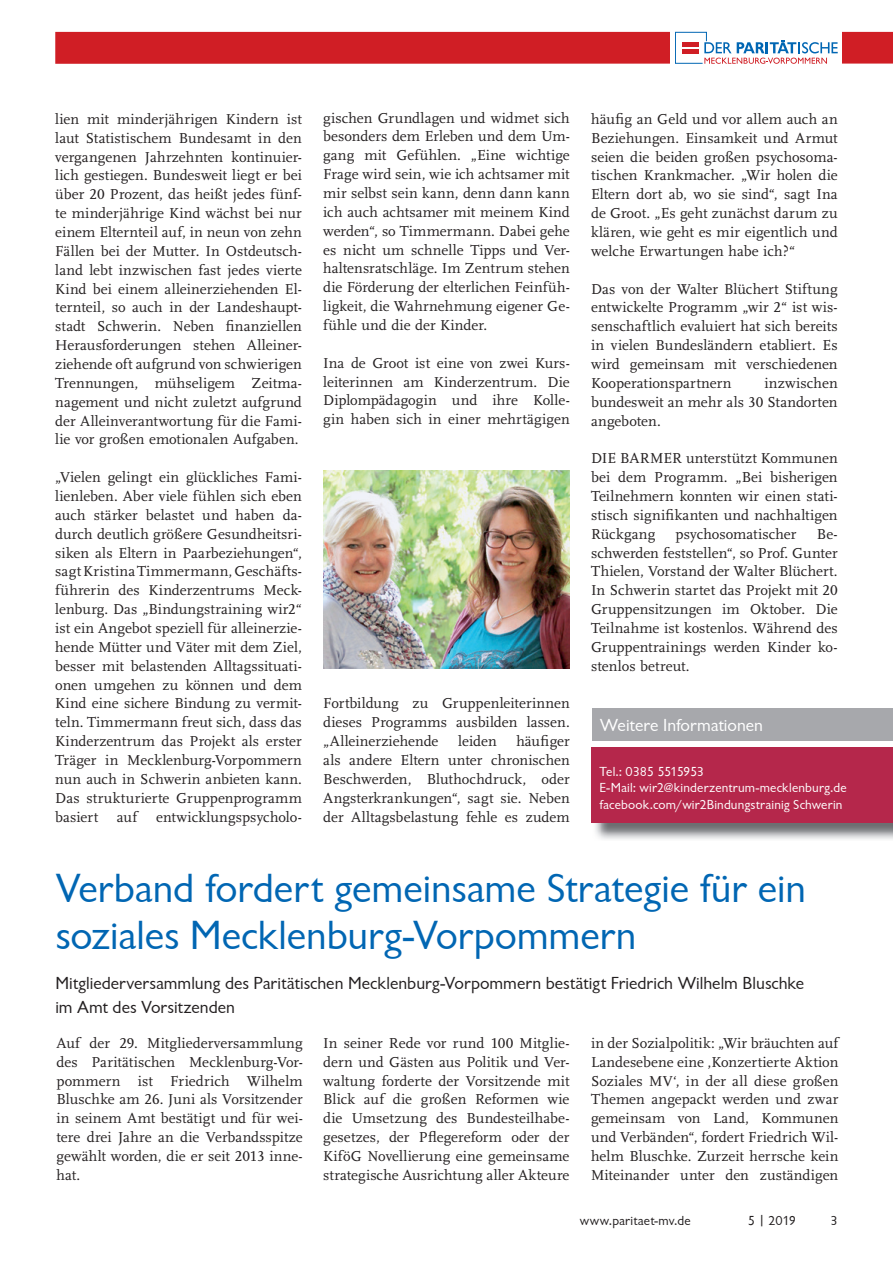
<style>
.page{position:relative;width:893px;height:1263px;background:#fff}
.page>*{position:absolute;margin:0;border:0;box-sizing:border-box;transform-origin:0 0}
.t1{font:42px/46.5px "Chantilly";letter-spacing:-.005em;color:#0166b3}
.t2{font:18px/24px "Chantilly";color:#231f20}
.t3{font:18px "Chantilly";color:#fff}
.t4{font:15px/18.9px "Scala LF";letter-spacing:.005em;color:#231f20;text-align:justify}
.t5{font:13.5px/16.5px "Chantilly";letter-spacing:.01em;color:#fff}
.t6{font:13.5px "Chantilly";letter-spacing:.01em;color:#231f20}
</style>
<div class="page">
<div style="left:55px;top:32px;width:838px;height:32px;background:#d01e25"></div>
<div style="left:671px;top:26px;width:171px;height:42px;background:#fff"></div>
<svg style="left:675px;top:32px;width:163px;height:32px"></svg>
<img style="left:323px;top:471px;width:247px;height:198px">
<img style="left:595px;top:823px;width:298px;height:16px">
<div style="left:592px;top:748px;width:301px;height:75px;background:#b5274b"></div>
<div style="left:592px;top:709px;width:301px;height:32px;background:#a7a8ac"></div>
<p class="t4" style="left:55px;top:110px;width:248px">lien mit minderjährigen Kindern ist laut Statistischem Bundesamt in den vergangenen Jahrzehnten kontinuier&shy;lich gestiegen. Bundesweit liegt er bei über 20 Prozent, das heißt jedes fünf&shy;te minderjährige Kind wächst bei nur einem Elternteil auf, in neun von zehn Fällen bei der Mutter. In Ostdeutsch&shy;land lebt inzwischen fast jedes vierte Kind bei einem alleinerziehenden El&shy;ternteil, so auch in der Landeshaupt&shy;stadt Schwerin. Neben finanziellen Herausforderungen stehen Alleiner&shy;ziehende oft aufgrund von schwierigen Trennungen, mühseligem Zeitma&shy;nagement und nicht zuletzt aufgrund der Alleinverantwortung für die Fami&shy;lie vor großen emotionalen Aufgaben.</p>
<p class="t4" style="left:55px;top:468px;width:248px">„Vielen gelingt ein glückliches Fami&shy;lienleben. Aber viele fühlen sich eben auch stärker belastet und haben da&shy;durch deutlich größere Gesundheitsri&shy;siken als Eltern in Paarbeziehungen“, sagt Kristina Timmermann, Geschäfts&shy;führerin des Kinderzentrums Meck&shy;lenburg. Das „Bindungstraining wir2“ ist ein Angebot speziell für alleinerzie&shy;hende Mütter und Väter mit dem Ziel, besser mit belastenden Alltagssituati&shy;onen umgehen zu können und dem Kind eine sichere Bindung zu vermit&shy;teln. Timmermann freut sich, dass das Kinderzentrum das Projekt als erster Träger in Mecklenburg-Vorpommern nun auch in Schwerin anbieten kann.<br>Das strukturierte Gruppenprogramm basiert</p>
<p class="t4" style="left:117px;top:807px;width:22px">auf</p>
<p class="t4" style="left:156px;top:807px;width:147px">entwicklungspsycholo-</p>
<p class="t4" style="left:323px;top:109px;width:248px">gischen Grundlagen und widmet sich besonders dem Erleben und dem Um&shy;gang mit Gefühlen. „Eine wichtige Frage wird sein, wie ich achtsamer mit mir selbst sein kann, denn dann kann ich auch achtsamer mit meinem Kind werden“, so Timmermann. Dabei gehe es nicht um schnelle Tipps und Ver&shy;haltensratschläge. Im Zentrum stehen die Förderung der elterlichen Feinfüh&shy;ligkeit, die Wahrnehmung eigener Ge&shy;fühle und die der Kinder.</p>
<p class="t4" style="left:323px;top:354px;width:248px">Ina de Groot ist eine von zwei Kurs&shy;leiterinnen am Kinderzentrum. Die Diplompädagogin und ihre Kolle&shy;gin haben sich in einer mehrtägigen</p>
<p class="t4" style="left:323px;top:694px;width:248px">Fortbildung zu Gruppenleiterinnen dieses Programms ausbilden lassen. „Alleinerziehende</p>
<p class="t4" style="left:323px;top:732px;width:248px;text-indent:193px">häufiger als andere Eltern unter chronischen Beschwerden, Bluthochdruck, oder Angsterkrankungen“, sagt sie. Neben der Alltagsbelastung fehle es zudem</p>
<p class="t4" style="left:458px;top:732px;width:40px">leiden</p>
<p class="t4" style="left:591px;top:110px;width:248px">häufig an Geld und vor allem auch an Beziehungen. Einsamkeit und Armut seien die beiden großen psychosoma&shy;tischen Krankmacher. „Wir holen die Eltern dort ab, wo sie sind“, sagt Ina de Groot. „Es geht zunächst darum zu klären, wie geht es mir eigentlich und welche Erwartungen habe ich?“</p>
<p class="t4" style="left:591px;top:279px;width:248px">Das von der Walter Blüchert Stiftung entwickelte Programm „wir 2“ ist wis&shy;senschaftlich evaluiert hat sich bereits in vielen Bundesländern etabliert. Es wird gemeinsam mit verschiedenen Ko operationspartnern</p>
<p class="t4" style="left:591px;top:374px;width:248px;text-indent:173px">inzwischen bun desweit an mehr als 30 Standorten angeboten.</p>
<p class="t4" style="left:591px;top:449px;width:248px">DIE BARMER unterstützt Kommunen bei dem Programm. „Bei bisherigen Teilnehmern konnten wir einen stati&shy;stisch signifikanten und nachhaltigen Rückgang</p>
<p class="t4" style="left:676px;top:525px;width:122px">psychosomatischer</p>
<p class="t4" style="left:591px;top:525px;width:248px;text-indent:226px">Be&shy;schwerden feststellen“, so Prof. Gunter Thielen, Vorstand der Walter Blüchert.<br>In Schwerin startet das Projekt mit 20<br>Gruppensitzungen im Oktober. Die Teilnahme ist kostenlos. Während des Gruppentrainings werden Kinder ko&shy;stenlos betreut.</p>
<p class="t3" style="left:600px;top:715px;width:165px">Weitere Informationen</p>
<p class="t5" style="left:600px;top:763px;width:248px">Tel.: 0385 5515953<br>E-Mail: wir2@kinderzentrum-mecklenburg.de facebook.com/wir2Bindungstrainig Schwerin</p>
<h1 class="t1" style="left:55px;top:866px;width:752px">Verband fordert gemeinsame Strategie für ein soziales Mecklenburg-Vorpommern</h1>
<p class="t2" style="left:55px;top:971px;width:750px">Mitgliederversammlung des Paritätischen Mecklenburg-Vorpommern bestätigt Friedrich Wilhelm Bluschke im Amt des Vorsitzenden</p>
<p class="t4" style="left:57px;top:1034px;width:248px">Auf der 29. Mitgliederversammlung des Paritätischen Mecklen burg-Vor&shy;pommern ist Friedrich Wilhelm Bluschke am 26. Juni als Vorsitzender in seinem Amt bestätigt und für wei&shy;tere drei Jahre an die Verbandsspitze gewählt worden, die er seit 2013 inne&shy;hat.</p>
<p class="t4" style="left:323px;top:1034px;width:248px">In seiner Rede vor rund 100 Mitglie&shy;dern und Gästen aus Politik und Ver&shy;waltung forderte der Vorsitzende mit Blick auf die großen Reformen wie die Umsetzung des Bundesteilhabe&shy;ge setzes, der Pflegereform oder der KiföG Novellierung eine gemeinsame strategische Ausrichtung aller Akteure</p>
<p class="t4" style="left:591px;top:1034px;width:249px">in der Sozialpolitik: „Wir bräuchten auf Landesebene eine ‚Konzertierte Aktion Soziales MV‘, in der all diese großen Themen angepackt werden und zwar gemeinsam von Land, Kommunen und Verbänden“, fordert Friedrich Wil&shy;helm Bluschke. Zurzeit herrsche kein Miteinander unter den zuständigen</p>
<p class="t6" style="left:580px;top:1213px;width:112px">www.paritaet-mv.de</p>
<p class="t6" style="left:748px;top:1213px;width:50px">5 | 2019</p>
<p class="t6" style="left:830px;top:1213px;width:9px">3</p>
</div>
